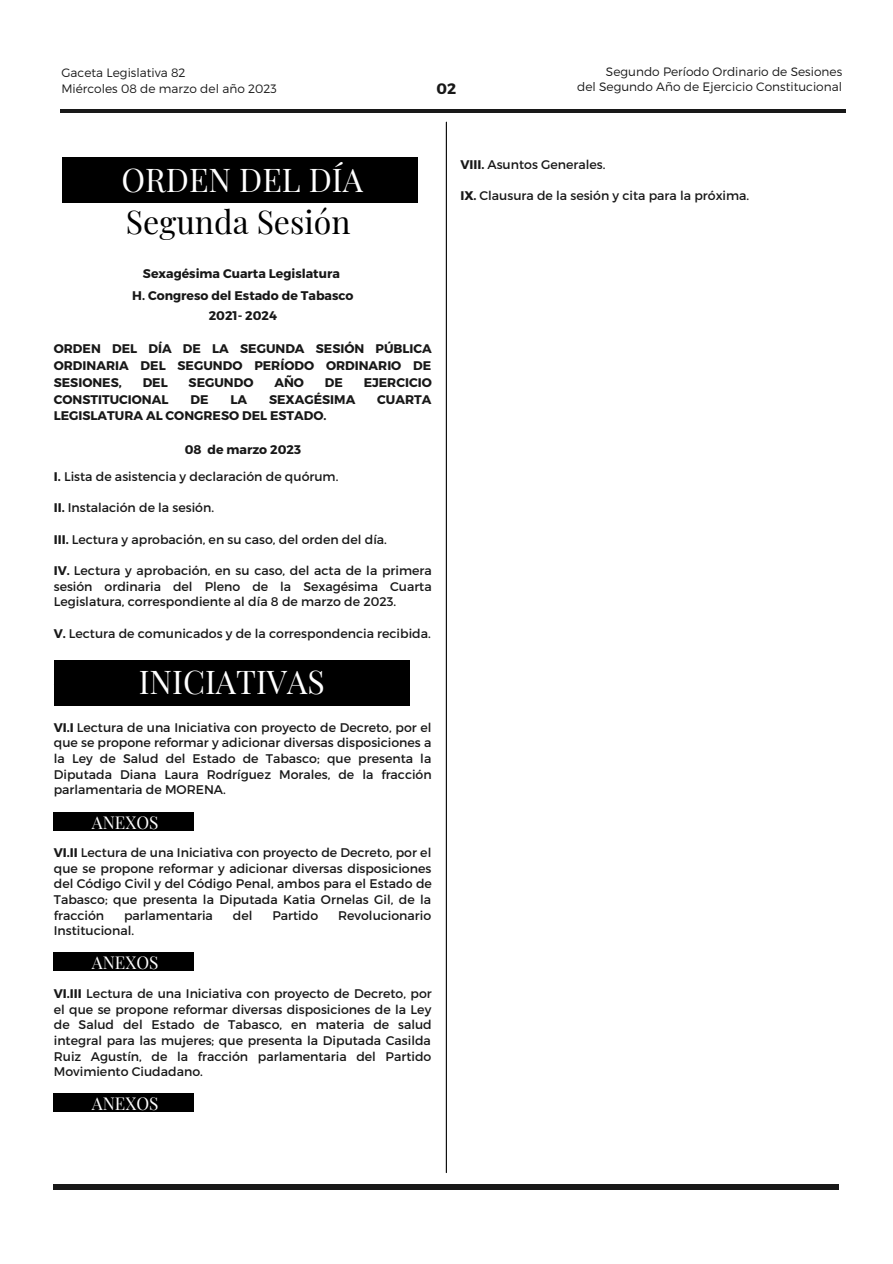
<style>
.page{position:relative;width:893px;height:1264px;background:#fff}
.page>*{position:absolute;margin:0;border:0;box-sizing:border-box;transform-origin:0 0}
.t1{font:32.1px "Playfair Display";color:#fff}
.t2{font:32.1px "Playfair Display";color:#000}
.t3{font:17.25px "Playfair Display";color:#fff}
.t4{font:700 15.15px "Montserrat";color:#181818}
.t5{font:12.45px/15.6px "Montserrat";color:#181818;text-align:justify}
.t6{font:700 12.45px/16.6px "Montserrat";color:#181818;text-align:center}
.t7{font:300 12.15px/15.1px "Montserrat";color:#181818;text-align:right}
.s1{font-weight:700}
</style>
<div class="page">
<hr style="left:446px;top:122px;width:1px;height:1050px;background:#000">
<div style="left:54px;top:1184px;width:784px;height:6px;background:#181818"></div>
<div style="left:62px;top:158px;width:355px;height:45px;background:#000"></div>
<div style="left:54px;top:660px;width:355px;height:45px;background:#000"></div>
<div style="left:54px;top:952px;width:139px;height:18px;background:#000"></div>
<hr style="left:60px;top:110px;width:785px;height:3px;background:#181818">
<div style="left:54px;top:812px;width:139px;height:18px;background:#000"></div>
<div style="left:54px;top:1093px;width:139px;height:18px;background:#000"></div>
<p class="t7" style="left:61px;top:65px;width:217px;text-align:left">Gaceta Legislativa 82<br>Miércoles 08 de marzo del año 2023</p>
<h1 class="t1" style="left:121px;top:157px;width:243px">ORDEN DEL DÍA</h1>
<h1 class="t2" style="left:126px;top:199px;width:226px">Segunda Sesión</h1>
<p class="t4" style="left:436px;top:78px;width:21px">02</p>
<p class="t7" style="left:577px;top:63px;width:266px">Segundo Período Ordinario de Sesiones<br>del Segundo Año de Ejercicio Constitucional</p>
<p class="t5" style="left:460px;top:156px;width:147px"><span class="s1">VIII.</span> Asuntos Generales.</p>
<p class="t5" style="left:460px;top:187px;width:290px"><span class="s1">IX.</span> Clausura de la sesión y cita para la próxima.</p>
<p class="t6" style="left:132px;top:262px;width:223px;line-height:21.9px">Sexagésima Cuarta Legislatura<br>H. Congreso del Estado de Tabasco</p>
<p class="t6" style="left:209px;top:306px;width:70px">2021- 2024</p>
<p class="t6" style="left:54px;top:340px;width:379px;text-align:justify">ORDEN DEL DÍA DE LA SEGUNDA SESIÓN PÚBLICA ORDINARIA DEL SEGUNDO PERÍODO ORDINARIO DE SESIONES,</p>
<p class="t6" style="left:143px;top:373px;width:27px">DEL</p>
<p class="t6" style="left:189px;top:373px;width:66px">SEGUNDO</p>
<p class="t6" style="left:274px;top:373px;width:31px">AÑO</p>
<p class="t6" style="left:325px;top:373px;width:20px">DE</p>
<p class="t6" style="left:363px;top:373px;width:70px">EJERCICIO</p>
<p class="t6" style="left:54px;top:390px;width:116px">CONSTITUCIONAL</p>
<p class="t6" style="left:190px;top:390px;width:20px">DE</p>
<p class="t6" style="left:230px;top:390px;width:18px">LA</p>
<p class="t6" style="left:269px;top:390px;width:88px">SEXAGÉSIMA</p>
<p class="t6" style="left:377px;top:390px;width:56px">CUARTA</p>
<p class="t6" style="left:54px;top:407px;width:274px">LEGISLATURA AL CONGRESO DEL ESTADO.</p>
<p class="t6" style="left:185px;top:440px;width:118px">08 de marzo 2023</p>
<p class="t5" style="left:54px;top:468px;width:286px"><span class="s1">I.</span> Lista de asistencia y declaración de quórum.</p>
<p class="t5" style="left:54px;top:499px;width:162px"><span class="s1">II.</span> Instalación de la sesión.</p>
<p class="t5" style="left:54px;top:531px;width:334px"><span class="s1">III.</span> Lectura y aprobación, en su caso, del orden del día.</p>
<p class="t5" style="left:54px;top:562px;width:379px"><span class="s1">IV.</span> Lectura y aprobación, en su caso, del acta de la primera sesión ordinaria del Pleno de la Sexagésima Cuarta Legislatura, correspondiente al día 8 de marzo de 2023.</p>
<p class="t5" style="left:54px;top:625px;width:378px"><span class="s1">V.</span> Lectura de comunicados y de la correspondencia recibida.</p>
<h1 class="t1" style="left:139px;top:659px;width:187px">INICIATIVAS</h1>
<p class="t5" style="left:54px;top:718px;width:379px"><span class="s1">VI.I</span> Lectura de una Iniciativa con proyecto de Decreto, por el que se propone reformar y adicionar diversas disposiciones a la Ley de Salud del Estado de Tabasco; que presenta la Diputada Diana Laura Rodríguez Morales, de la fracción parlamentaria de MORENA.</p>
<h2 class="t3" style="left:92px;top:810px;width:68px">ANEXOS</h2>
<p class="t5" style="left:54px;top:844px;width:379px"><span class="s1">VI.II</span> Lectura de una Iniciativa con proyecto de Decreto, por el que se propone reformar y adicionar diversas disposiciones del Código Civil y del Código Penal, ambos para el Estado de Tabasco; que presenta la Diputada Katia Ornelas Gil, de la fracción</p>
<p class="t5" style="left:124px;top:906px;width:90px">parlamentaria</p>
<p class="t5" style="left:233px;top:906px;width:21px">del</p>
<p class="t5" style="left:272px;top:906px;width:47px">Partido</p>
<p class="t5" style="left:338px;top:906px;width:95px">Revolucionario</p>
<p class="t5" style="left:54px;top:922px;width:82px">Institucional.</p>
<h2 class="t3" style="left:92px;top:950px;width:68px">ANEXOS</h2>
<p class="t5" style="left:54px;top:985px;width:379px"><span class="s1">VI.III</span> Lectura de una Iniciativa con proyecto de Decreto, por el que se propone reformar diversas disposiciones de la Ley de Salud del Estado de Tabasco, en materia de salud integral para las mujeres; que presenta la Diputada Casilda Ruiz Agustín, de la fracción parlamentaria del Partido Movimiento Ciudadano.</p>
<h2 class="t3" style="left:92px;top:1090px;width:68px">ANEXOS</h2>
</div>
